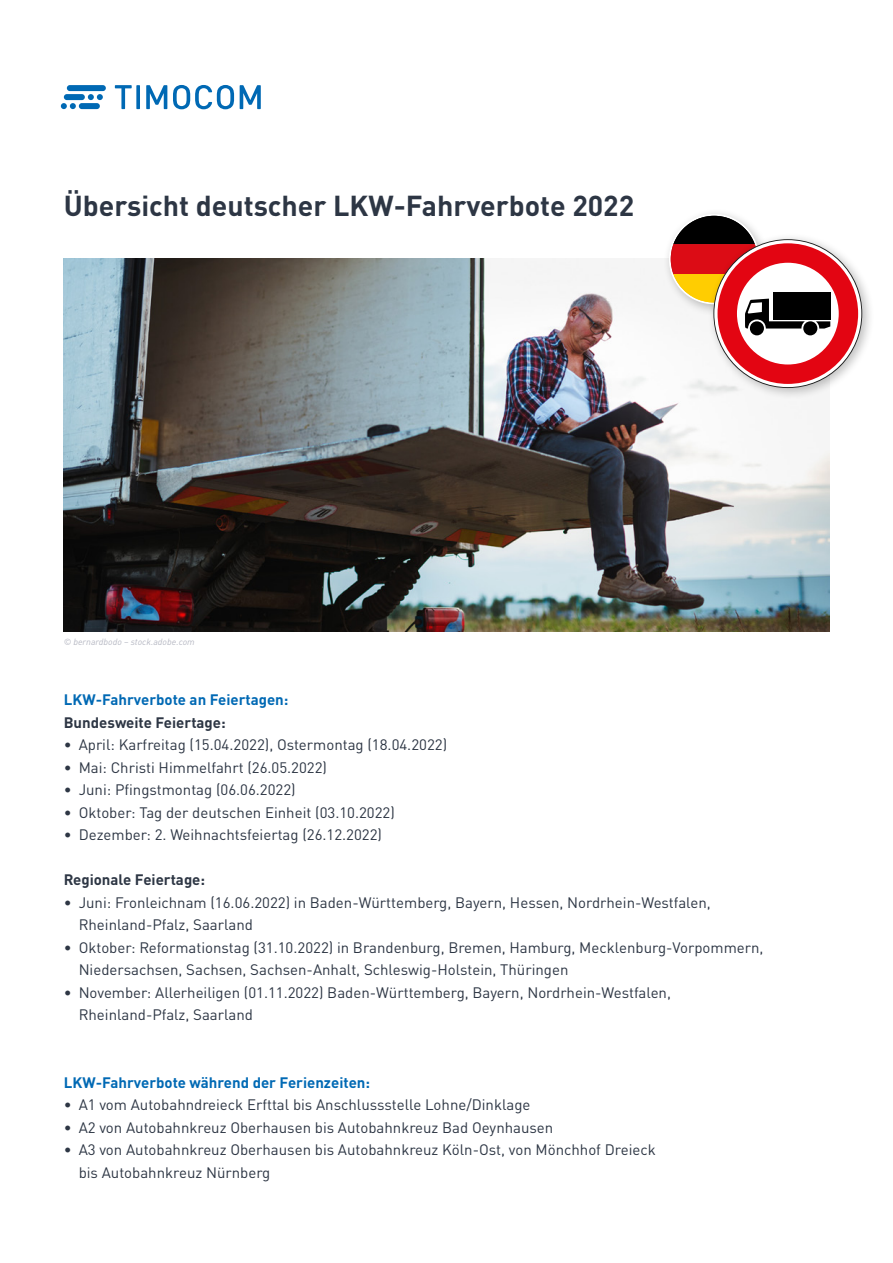
<style>
.page{position:relative;width:893px;height:1263px;background:#fff}
.page>*{position:absolute;margin:0;border:0;box-sizing:border-box;transform-origin:0 0}
.t1{font:700 28.5px "DIN Pro";color:#2d3644}
.t2{font:15px/22.5px "DIN Pro";color:#2d3644}
.t3{font:700 15px "DIN Pro";color:#0069b4}
.t4{font:700 15px "DIN Pro";color:#2d3644}
.t5{font:italic 9px "DIN Pro";color:#b5b7c2}
</style>
<div class="page">
<img style="left:60px;top:85px;width:810px;height:547px">
<h1 class="t1" style="left:64px;top:182px;width:572px">Übersicht deutscher LKW-Fahrverbote 2022</h1>
<p class="t5" style="left:64px;top:634px;width:133px">© bernardbodo – stock.adobe.com</p>
<p class="t3" style="left:64px;top:687px;width:226px">LKW-Fahrverbote an Feiertagen:</p>
<p class="t4" style="left:64px;top:710px;width:163px">Bundesweite Feiertage:</p>
<p class="t2" style="left:64px;top:732px;width:385px">• April: Karfreitag (15.04.2022), Ostermontag (18.04.2022)</p>
<p class="t2" style="left:64px;top:755px;width:265px">• Mai: Christi Himmelfahrt (26.05.2022)</p>
<p class="t2" style="left:64px;top:777px;width:233px">• Juni: Pfingstmontag (06.06.2022)</p>
<p class="t2" style="left:64px;top:800px;width:333px">• Oktober: Tag der deutschen Einheit (03.10.2022)</p>
<p class="t2" style="left:64px;top:822px;width:320px">• Dezember: 2. Weihnachtsfeiertag (26.12.2022)</p>
<p class="t4" style="left:64px;top:867px;width:143px">Regionale Feiertage:</p>
<p class="t2" style="left:79px;top:890px;width:634px;text-indent:-15px">• Juni: Fronleichnam (16.06.2022) in Baden-Württemberg, Bayern, Hessen, Nordrhein-Westfalen,<br>Rheinland-Pfalz, Saarland</p>
<p class="t2" style="left:79px;top:935px;width:686px;text-indent:-15px">• Oktober: Reformationstag (31.10.2022) in Brandenburg, Bremen, Hamburg, Mecklenburg-Vorpommern,<br>Niedersachsen, Sachsen, Sachsen-Anhalt, Schleswig-Holstein, Thüringen</p>
<p class="t2" style="left:79px;top:980px;width:594px;text-indent:-15px">• November: Allerheiligen (01.11.2022) Baden-Württemberg, Bayern, Nordrhein-Westfalen,<br>Rheinland-Pfalz, Saarland</p>
<p class="t3" style="left:64px;top:1070px;width:308px">LKW-Fahrverbote während der Ferienzeiten:</p>
<p class="t2" style="left:64px;top:1092px;width:468px">• A1 vom Autobahndreieck Erfttal bis Anschlussstelle Lohne/Dinklage</p>
<p class="t2" style="left:64px;top:1115px;width:491px">• A2 von Autobahnkreuz Oberhausen bis Autobahnkreuz Bad Oeynhausen</p>
<p class="t2" style="left:79px;top:1137px;width:579px;text-indent:-15px">• A3 von Autobahnkreuz Oberhausen bis Autobahnkreuz Köln-Ost, von Mönchhof Dreieck bis Autobahnkreuz Nürnberg</p>
</div>
